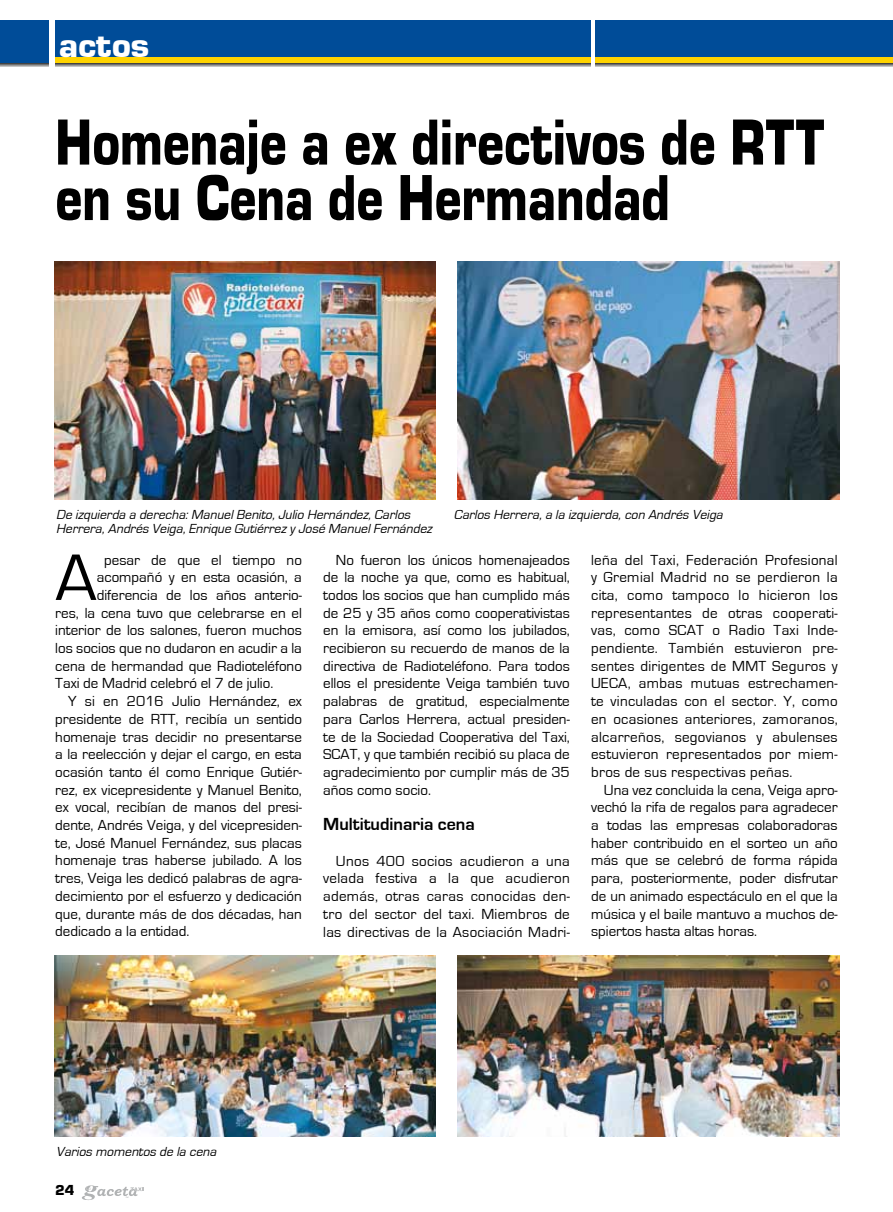
<style>
.page{position:relative;width:893px;height:1212px;background:#fff}
.page>*{position:absolute;margin:0;border:0;box-sizing:border-box;transform-origin:0 0}
.t1{font:68.1px "Eurostile";color:#000}
.t2{font:67.5px/55.5px "Eurostile Black DTC";color:#000;scale:.78 1}
.t3{font:36px "Eurostile Black DTC";color:#fff}
.t4{font:700 18px "Eurostile";color:#000}
.t5{font:15px/17.7px "Eurostile";color:#000;text-align:justify}
.t6{font:15px "Eurostile Black DTC";color:#000}
.t7{font:italic 13.5px/13.5px "Eurostile";color:#000}
</style>
<div class="page">
<svg style="left:55px;top:63px;width:535px;height:4px"></svg>
<svg style="left:595px;top:63px;width:298px;height:4px"></svg>
<div style="left:55px;top:21px;width:535px;height:37px;background:#004c98"></div>
<svg style="left:0;top:63px;width:49px;height:4px"></svg>
<div style="left:0;top:21px;width:49px;height:42px;background:#004c98"></div>
<div style="left:595px;top:21px;width:298px;height:38px;background:#004c98"></div>
<div style="left:595px;top:57px;width:298px;height:6px;background:#ffd300"></div>
<div style="left:55px;top:57px;width:535px;height:6px;background:#ffd300"></div>
<svg style="left:82px;top:1185px;width:62px;height:15px"></svg>
<img style="left:55px;top:261px;width:380px;height:238px">
<img style="left:457px;top:261px;width:383px;height:238px">
<img style="left:55px;top:956px;width:380px;height:180px">
<img style="left:457px;top:956px;width:383px;height:180px">
<h3 class="t3" style="left:59px;top:25px;width:92px">actos</h3>
<h2 class="t2" style="left:55px;top:114px;width:987px">Homenaje a ex directivos de RTT en su Cena de Hermandad</h2>
<p class="t7" style="left:56px;top:508px;width:380px">De izquierda a derecha:ManuelBenito,Julio Hernández,Carlos<br>Herrera,Andrés Veiga,Enrique Gutiérrezy José ManuelFernández</p>
<p class="t7" style="left:454px;top:508px;width:274px">Carlos Herrera,a la izquierda,con Andrés Veiga</p>
<h1 class="t1" style="left:55px;top:541px;width:43px">A</h1>
<p class="t5" style="left:104px;top:551px;width:199px">pesar de que el tiempo no</p>
<p class="t5" style="left:97px;top:569px;width:207px">acompañó y en esta ocasión, a</p>
<p class="t5" style="left:97px;top:586px;width:207px">diferencia de los años anterio-</p>
<p class="t5" style="left:55px;top:604px;width:248px">res, la cena tuvo que celebrarse en el</p>
<p class="t5" style="left:55px;top:622px;width:248px">interior de los salones, fueron muchos</p>
<p class="t5" style="left:55px;top:639px;width:248px">los socios que no dudaron en acudir a la</p>
<p class="t5" style="left:55px;top:657px;width:248px">cena de hermandad que Radioteléfono</p>
<p class="t5" style="left:55px;top:675px;width:219px">Taxi de Madrid celebró el 7 de julio.</p>
<p class="t5" style="left:68px;top:693px;width:235px">Y si en 2016 Julio Hernández, ex</p>
<p class="t5" style="left:55px;top:710px;width:248px">presidente de RTT, recibía un sentido</p>
<p class="t5" style="left:55px;top:728px;width:248px">homenaje tras decidir no presentarse</p>
<p class="t5" style="left:55px;top:746px;width:248px">a la reelección y dejar el cargo, en esta</p>
<p class="t5" style="left:55px;top:763px;width:248px">ocasión tanto él como Enrique Gutiér-</p>
<p class="t5" style="left:55px;top:781px;width:248px">rez, ex vicepresidente y Manuel Benito,</p>
<p class="t5" style="left:55px;top:799px;width:248px">ex vocal, recibían de manos del presi-</p>
<p class="t5" style="left:55px;top:816px;width:248px">dente, Andrés Veiga, y del vicepresiden-</p>
<p class="t5" style="left:55px;top:834px;width:248px">te, José Manuel Fernández, sus placas</p>
<p class="t5" style="left:55px;top:852px;width:248px">homenaje tras haberse jubilado. A los</p>
<p class="t5" style="left:55px;top:870px;width:248px">tres, Veiga les dedicó palabras de agra-</p>
<p class="t5" style="left:55px;top:887px;width:248px">decimiento por el esfuerzo y dedicación</p>
<p class="t5" style="left:55px;top:905px;width:248px">que, durante más de dos décadas, han</p>
<p class="t5" style="left:55px;top:923px;width:136px">dedicado a la entidad.</p>
<p class="t5" style="left:323px;top:551px;width:248px;text-indent:13px">No fueron los únicos homenajeados de la noche ya que, como es habitual, todos los socios que han cumplido más de 25 y 35 años como cooperativistas en la emisora, así como los jubilados, recibieron su recuerdo de manos de la directiva de Radioteléfono. Para todos ellos el presidente Veiga también tuvo palabras de gratitud, especialmente para Carlos Herrera, actual presiden&shy;te de la Sociedad Cooperativa del Taxi, SCAT, y que también recibió su placa de agradecimiento por cumplir más de 35 años como socio.</p>
<p class="t4" style="left:323px;top:815px;width:153px">Multitudinaria cena</p>
<p class="t5" style="left:323px;top:852px;width:248px;text-indent:13px">Unos 400 socios acudieron a una velada festiva a la que acudieron además, otras caras conocidas den&shy;tro del sector del taxi. Miembros de las directivas de la Asociación Madri-</p>
<p class="t5" style="left:591px;top:551px;width:248px">leña del Taxi, Federación Profesional y Gremial Madrid no se perdieron la cita, como tampoco lo hicieron los representantes de otras cooperati&shy;vas, como SCAT o Radio Taxi Inde&shy;pendiente. También estuvieron pre&shy;sentes dirigentes de MMT Seguros y UECA, ambas mutuas estrechamen&shy;te vinculadas con el sector. Y, como en ocasiones anteriores, zamoranos, alcarreños, segovianos y abulenses estuvieron representados por miem&shy;bros de sus respectivas peñas.</p>
<p class="t5" style="left:591px;top:781px;width:248px;text-indent:13px">Una vez concluida la cena, Veiga apro&shy;vechó la rifa de regalos para agradecer a todas las empresas colaboradoras haber contribuido en el sorteo un año más que se celebró de forma rápida para, posteriormente, poder disfrutar de un animado espectáculo en el que la música y el baile mantuvo a muchos de&shy;spiertos hasta altas horas.</p>
<p class="t7" style="left:56px;top:1145px;width:165px">Varios momentos de la cena</p>
<p class="t6" style="left:55px;top:1182px;width:21px">24</p>
</div>
